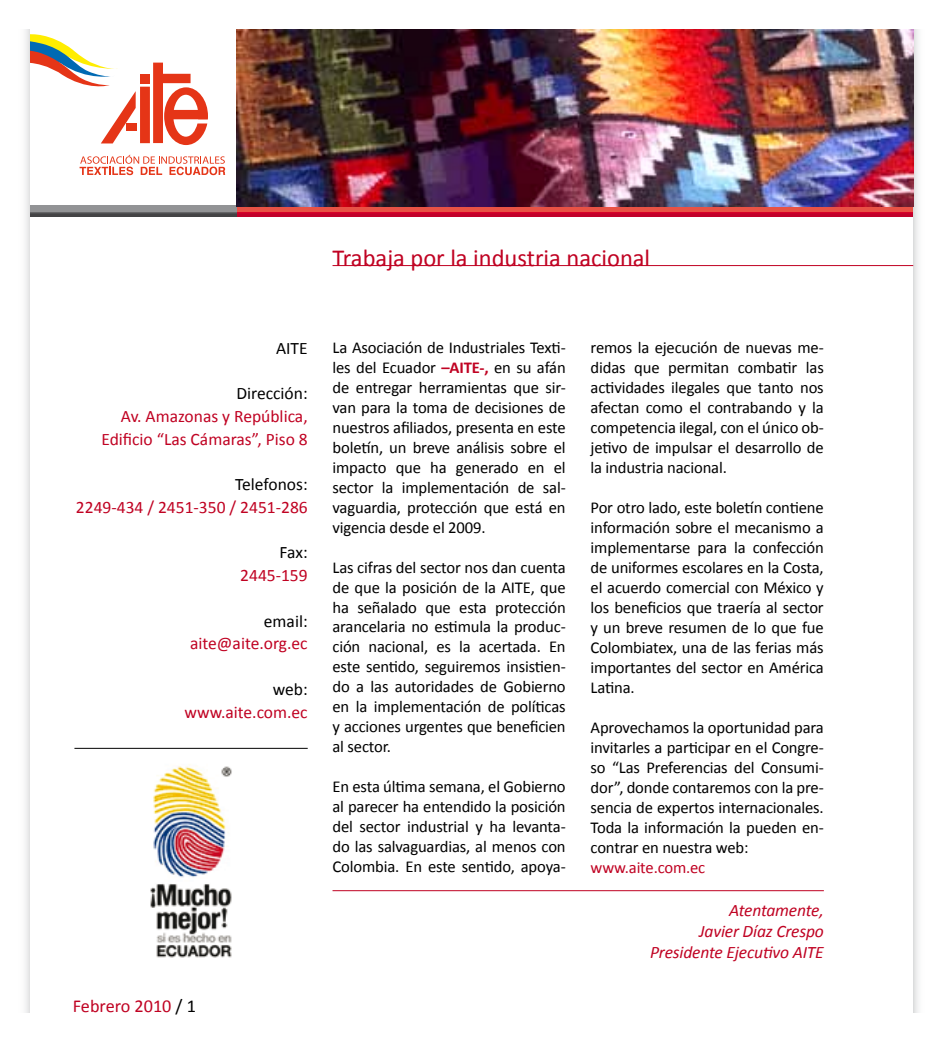
<style>
.page{position:relative;width:943px;height:1042px;background:#fff}
.page>*{position:absolute;margin:0;border:0;box-sizing:border-box;transform-origin:0 0}
.t1{font:24.5px "Calibri";color:#c00222}
.t2{font:18.2px "Calibri";color:#c00222}
.t3{font:17.5px/22.8px "Calibri";color:#c00222;text-align:right}
.t4{font:italic 17.5px/21px "Calibri";letter-spacing:-.01em;color:#c00222;text-align:right}
.t5{font:17.5px "Calibri";color:#000}
.t6{font:16.62px/19.9px "Calibri";letter-spacing:-.01em;color:#000;text-align:justify}
.t7{font:16.62px "Calibri";letter-spacing:-.01em;color:#c00222}
.s1{color:#000}
.s2{font-weight:700;color:#c00222}
</style>
<div class="page">
<svg style="left:236px;top:207px;width:677px;height:9px;background:#d92d38"></svg>
<svg style="left:30px;top:206px;width:206px;height:10px;background:#767779"></svg>
<div style="left:140px;top:74px;width:10px;height:10px;background:#e53517"></div>
<div style="left:140px;top:87px;width:10px;height:56px;background:#e53517"></div>
<svg style="left:153px;top:63px;width:55px;height:82px"></svg>
<div style="left:126px;top:123px;width:11px;height:8px;background:#e53517"></div>
<svg style="left:80px;top:155px;width:145px;height:20px"></svg>
<svg style="left:30px;top:34px;width:106px;height:109px"></svg>
<div style="left:0;top:30px;width:30px;height:982px;background:linear-gradient(to right,#fff,#f3f3f3)"></div>
<svg style="left:913px;top:30px;width:6px;height:982px"></svg>
<img style="left:236px;top:30px;width:677px;height:177px">
<hr style="left:332px;top:265px;width:581px;height:1px;background:#c00222">
<img style="left:150px;top:764px;width:82px;height:193px">
<hr style="left:74px;top:748px;width:234px;height:1px;background:#000">
<hr style="left:332px;top:890px;width:491px;height:1px;background:#c00222">
<h1 class="t1" style="left:332px;top:242px;width:319px">Trabaja por la industria nacional</h1>
<p class="t5" style="left:276px;top:337px;width:33px">AITE</p>
<p class="t5" style="left:236px;top:382px;width:73px">Dirección:</p>
<p class="t3" style="left:101px;top:404px;width:208px">Av. Amazonas y República,<br>Edificio “Las Cámaras”, Piso 8</p>
<p class="t5" style="left:235px;top:473px;width:74px">Telefonos:</p>
<p class="t3" style="left:76px;top:495px;width:233px">2249-434 / 2451-350 / 2451-286</p>
<p class="t5" style="left:280px;top:542px;width:30px">Fax:</p>
<p class="t3" style="left:240px;top:563px;width:69px">2445-159</p>
<p class="t5" style="left:264px;top:610px;width:45px">email:</p>
<p class="t3" style="left:190px;top:631px;width:119px">aite@aite.org.ec</p>
<p class="t5" style="left:273px;top:678px;width:36px">web:</p>
<p class="t3" style="left:184px;top:699px;width:125px">www.aite.com.ec</p>
<p class="t2" style="left:73px;top:995px;width:125px">Febrero 2010 <span class="s1">/ 1</span></p>
<p class="t6" style="left:332px;top:337px;width:235px">La Asociación de Industriales Texti&shy;les del Ecuador <span class="s2">–AITE-,</span> en su afán de entregar herramientas que sir&shy;van para la toma de decisiones de nuestros afiliados, presenta en este boletín, un breve análisis sobre el impacto que ha generado en el sector la implementación de sal&shy;vaguardia, protección que está en vigencia desde el 2009.</p>
<p class="t6" style="left:332px;top:556px;width:235px">Las cifras del sector nos dan cuenta de que la posición de la AITE, que ha señalado que esta protección arancelaria no estimula la produc&shy;ción nacional, es la acertada. En este sentido, seguiremos insistien&shy;do a las autoridades de Gobierno en la implementación de políticas y acciones urgentes que beneficien al sector.</p>
<p class="t6" style="left:332px;top:776px;width:235px">En esta última semana, el Gobierno al parecer ha entendido la posición del sector industrial y ha levanta&shy;do las salvaguardias, al menos con Colombia. En este sentido, apoya-</p>
<p class="t6" style="left:590px;top:337px;width:235px">remos la ejecución de nuevas me&shy;didas que permitan combatir las actividades ilegales que tanto nos afectan como el contrabando y la competencia ilegal, con el único ob&shy;jetivo de impulsar el desarrollo de la industria nacional.</p>
<p class="t6" style="left:590px;top:497px;width:235px">Por otro lado, este boletín contiene información sobre el mecanismo a implementarse para la confección de uniformes escolares en la Costa, el acuerdo comercial con México y los beneficios que traería al sector y un breve resumen de lo que fue Colombiatex, una de las ferias más importantes del sector en América Latina.</p>
<p class="t6" style="left:590px;top:717px;width:235px">Aprovechamos la oportunidad para invitarles a participar en el Congre&shy;so “Las Preferencias del Consumi&shy;dor”, donde contaremos con la pre&shy;sencia de expertos internacionales.<br>Toda la información la pueden en&shy;contrar en nuestra web:</p>
<p class="t7" style="left:590px;top:857px;width:116px">www.aite.com.ec</p>
<p class="t4" style="left:650px;top:898px;width:175px">Atentamente,<br>Javier Díaz Crespo<br>Presidente Ejecutivo AITE</p>
</div>
